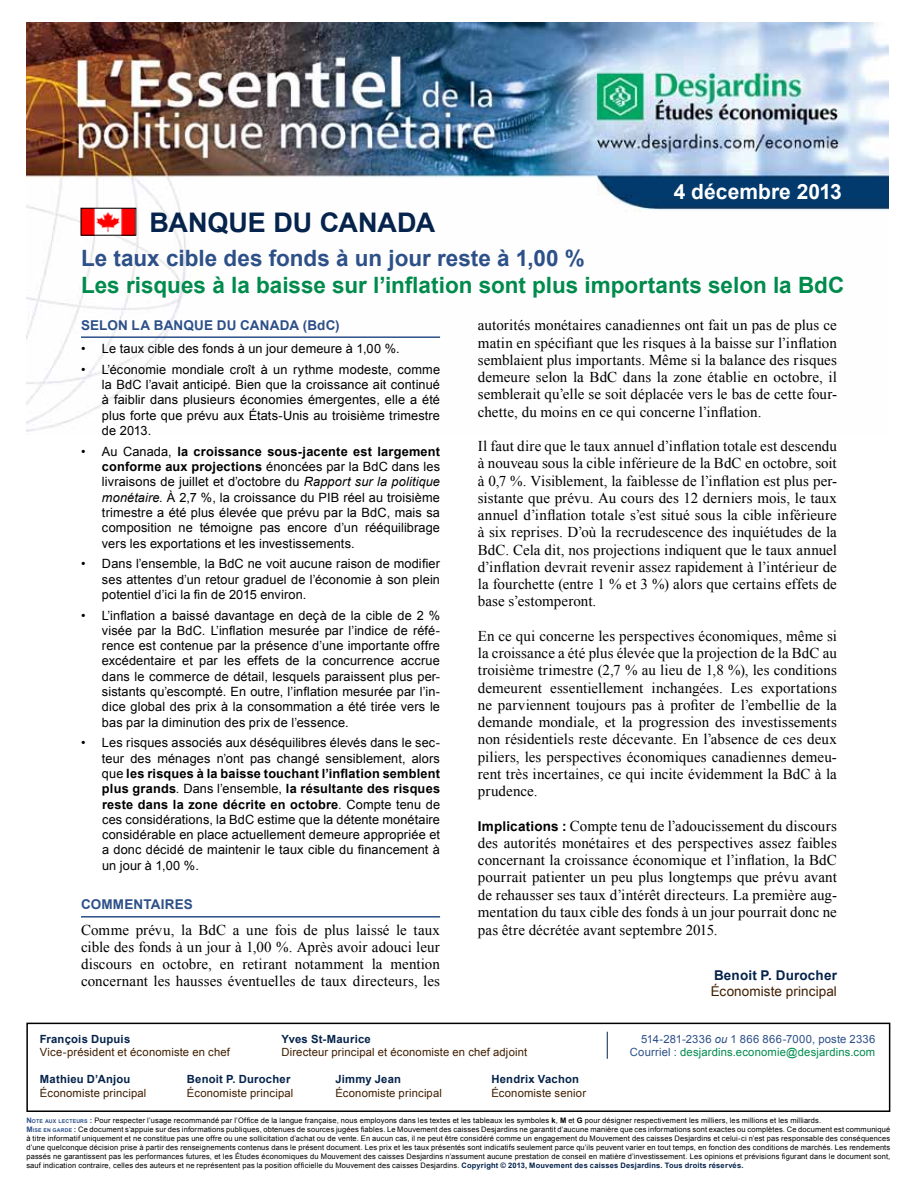
<style>
.page{position:relative;width:918px;height:1188px;background:#fff}
.page>*{position:absolute;margin:0;border:0;box-sizing:border-box;transform-origin:0 0}
.t1{font:700 27px "Arial";letter-spacing:-.005em;color:#05234b}
.t2{font:700 22.5px "Arial";color:#008b4d}
.t3{font:700 22.5px "Arial";color:#2d5088}
.t4{font:700 21px "Arial";color:#fff}
.t5{font:15px/17.2px "Times New Roman";letter-spacing:.005em;color:#000;text-align:justify}
.t6{font:700 13.5px "Arial";letter-spacing:.01em;color:#2d5088}
.t7{font:13.5px "Arial";letter-spacing:.005em;color:#401f00}
.t8{font:700 13.5px "Arial";letter-spacing:.015em;color:#05234b}
.t9{font:12.75px/15.3px "Arial";letter-spacing:.01em;color:#000;text-align:justify}
.t10{font:11.25px "Arial";letter-spacing:.015em;color:#401f00}
.t11{font:700 11.25px "Arial";letter-spacing:.02em;color:#05234b}
.t12{font:11.25px "Arial";letter-spacing:.015em;color:#008b4d}
.t13{font:11.25px "Arial";letter-spacing:.015em;color:#2d5088}
.t14{font:7.5px/9px "Arial";letter-spacing:.02em;color:#000}
.s1{font-weight:700}
.s2{font-style:italic}
.s3{font-family:"Arial";font-weight:700;font-size:13.5px}
.s4{color:#2d5088}
.s5{font-weight:700;color:#2d5088}
.s6{font-weight:700;font-size:5.25px;color:#2d5088}
.s7{font-weight:700;color:#05234b}
</style>
<div class="page">
<img style="left:26px;top:23px;width:862px;height:409px">
<div style="left:26px;top:1023px;width:864px;height:89px;border:2px solid #000"></div>
<svg style="left:607px;top:1032px;width:1px;height:27px"></svg>
<img style="left:83px;top:210px;width:51px;height:23px">
<hr style="left:81px;top:336px;width:359px;height:2px;background:#2d5088">
<hr style="left:81px;top:916px;width:359px;height:2px;background:#2d5088">
<h3 class="t4" style="left:674px;top:178px;width:170px">4 décembre 2013</h3>
<h1 class="t1" style="left:150px;top:205px;width:249px">Banque du Canada</h1>
<h2 class="t3" style="left:81px;top:243px;width:505px">Le taux cible des fonds à un jour reste à 1,00 %</h2>
<h2 class="t2" style="left:81px;top:270px;width:765px">Les risques à la baisse sur l’inflation sont plus importants selon la BdC</h2>
<p class="t6" style="left:81px;top:316px;width:200px">Selon la Banque du Canada</p>
<p class="t6" style="left:303px;top:316px;width:38px">(BdC)</p>
<p class="t9" style="left:81px;top:341px;width:320px">• Le taux cible des fonds à un jour demeure à 1,00 %.</p>
<p class="t9" style="left:102px;top:362px;width:340px;text-indent:-21px">• L’économie mondiale croît à un rythme modeste, comme la BdC l’avait anticipé. Bien que la croissance ait continué à faiblir dans plusieurs économies émergentes, elle a été plus forte que prévu aux États‑Unis au troisième trimestre de 2013.</p>
<p class="t9" style="left:102px;top:444px;width:340px;text-indent:-21px">• Au Canada, <span class="s1">la croissance sous-jacente est largement conforme aux projections</span> énoncées par la BdC dans les livraisons de juillet et d’octobre du <span class="s2">Rapport sur la politique monétaire</span>. À 2,7 %, la croissance du PIB réel au troisième trimestre a été plus élevée que prévu par la BdC, mais sa composition ne témoigne pas encore d’un rééquilibrage vers les exportations et les investissements.</p>
<p class="t9" style="left:102px;top:556px;width:340px;text-indent:-21px">• Dans l’ensemble, la BdC ne voit aucune raison de modifier ses attentes d’un retour graduel de l’économie à son plein potentiel d’ici la fin de 2015 environ.</p>
<p class="t9" style="left:102px;top:608px;width:340px;text-indent:-21px">• L’inflation a baissé davantage en deçà de la cible de 2 % visée par la BdC. L’inflation mesurée par l’indice de réfé&shy;rence est contenue par la présence d’une importante offre excédentaire et par les effets de la concurrence accrue dans le commerce de détail, lesquels paraissent plus per&shy;sistants qu’escompté. En outre, l’inflation mesurée par l’in&shy;dice global des prix à la consommation a été tirée vers le bas par la diminution des prix de l’essence.</p>
<p class="t9" style="left:102px;top:735px;width:340px;text-indent:-21px">• Les risques associés aux déséquilibres élevés dans le sec&shy;teur des ménages n’ont pas changé sensiblement, alors que <span class="s1">les risques à la baisse touchant l’inflation semblent plus grands</span>. Dans l’ensemble, <span class="s1">la résultante des risques reste dans la zone décrite en octobre</span>. Compte tenu de ces considérations, la BdC estime que la détente monétaire considérable en place actuellement demeure appropriée et a donc décidé de maintenir le taux cible du financement à un jour à 1,00 %.</p>
<p class="t6" style="left:81px;top:896px;width:112px">Comm entaires</p>
<p class="t5" style="left:81px;top:921px;width:361px">Comme prévu, la BdC a une fois de plus laissé le taux cible des fonds à un jour à 1,00 %. Après avoir adouci leur discours en octobre, en retirant notamment la mention concernant les hausses éventuelles de taux directeurs, les</p>
<p class="t5" style="left:478px;top:316px;width:361px">autorités monétaires canadiennes ont fait un pas de plus ce matin en spécifiant que les risques à la baisse sur l’inflation semblaient plus importants. Même si la balance des risques demeure selon la BdC dans la zone établie en octobre, il semblerait qu’elle se soit déplacée vers le bas de cette four&shy;chette, du moins en ce qui concerne l’inflation.</p>
<p class="t5" style="left:478px;top:437px;width:361px">Il faut dire que le taux annuel d’inflation totale est descendu à nouveau sous la cible inférieure de la BdC en octobre, soit à 0,7 %. Visiblement, la faiblesse de l’inflation est plus per&shy;sistante que prévu. Au cours des 12 derniers mois, le taux annuel d’inflation totale s’est situé sous la cible inférieure à six reprises. D’où la recrudescence des inquiétudes de la BdC. Cela dit, nos projections indiquent que le taux annuel d’inflation devrait revenir assez rapidement à l’intérieur de la fourchette (entre 1 % et 3 %) alors que certains effets de base s’estomperont.</p>
<p class="t5" style="left:478px;top:627px;width:361px">En ce qui concerne les perspectives économiques, même si la croissance a été plus élevée que la projection de la BdC au troisième trimestre (2,7 % au lieu de 1,8 %), les conditions demeurent essentiellement inchangées. Les exportations ne parviennent toujours pas à profiter de l’embellie de la demande mondiale, et la progression des investissements non résidentiels reste décevante. En l’absence de ces deux piliers, les perspectives économiques canadiennes demeu&shy;rent très incertaines, ce qui incite évidemment la BdC à la prudence.</p>
<p class="t5" style="left:478px;top:817px;width:361px"><span class="s3">Implications :</span> Compte tenu de l’adoucissement du discours des autorités monétaires et des perspectives assez faibles concernant la croissance économique et l’inflation, la BdC pourrait patienter un peu plus longtemps que prévu avant de rehausser ses taux d’intérêt directeurs. La première aug&shy;mentation du taux cible des fonds à un jour pourrait donc ne pas être décrétée avant septembre 2015.</p>
<p class="t8" style="left:714px;top:966px;width:125px">Benoit P. Durocher</p>
<p class="t7" style="left:711px;top:982px;width:128px">Économiste principal</p>
<p class="t11" style="left:40px;top:1032px;width:92px">François Dupuis</p>
<p class="t11" style="left:281px;top:1032px;width:91px">Yves St-Maurice</p>
<p class="t13" style="left:641px;top:1032px;width:236px">514-281-2336 <span class="s2">ou</span> 1 866 866-7000, poste 2336</p>
<p class="t10" style="left:40px;top:1045px;width:192px">Vice-président et économiste en chef</p>
<p class="t10" style="left:281px;top:1045px;width:247px">Directeur principal et économiste en chef adjoint</p>
<p class="t12" style="left:630px;top:1045px;width:247px"><span class="s4">Courriel :</span> desjardins.economie@desjardins.com</p>
<p class="t11" style="left:40px;top:1072px;width:92px">Mathieu D’Anjou</p>
<p class="t11" style="left:187px;top:1072px;width:105px">Benoit P. Durocher</p>
<p class="t11" style="left:335px;top:1072px;width:67px">Jimmy Jean</p>
<p class="t11" style="left:491px;top:1072px;width:89px">Hendrix Vachon</p>
<p class="t10" style="left:40px;top:1086px;width:108px">Économiste principal</p>
<p class="t10" style="left:187px;top:1086px;width:108px">Économiste principal</p>
<p class="t10" style="left:335px;top:1086px;width:108px">Économiste principal</p>
<p class="t10" style="left:491px;top:1086px;width:96px">Économiste senior</p>
<p class="t14" style="left:26px;top:1116px;width:865px"><span class="s5">N</span><span class="s6">OTE AUX LECTEURS</span> <span class="s5">:</span> Pour respecter l’usage recommandé par l’Office de la langue française, nous employons dans les textes et les tableaux les symboles <span class="s1">k</span>, <span class="s1">M</span> et <span class="s1">G</span> pour désigner respectivement les milliers, les millions et les milliards.<br><span class="s5">M</span><span class="s6">ISE EN GARDE</span> <span class="s5">:</span> Ce document s’appuie sur des informations publiques, obtenues de sources jugées fiables. Le Mouvement des caisses Desjardins ne garantit d’aucune manière que ces informations sont exactes ou complètes. Ce document est communiqué à titre informatif uniquement et ne constitue pas une offre ou une sollicitation d’achat ou de vente. En aucun cas, il ne peut être considéré comme un engagement du Mouvement des caisses Desjardins et celui-ci n’est pas responsable des conséquences d’une quelconque décision prise à partir des renseignements contenus dans le présent document. Les prix et les taux présentés sont indicatifs seulement parce qu’ils peuvent varier en tout temps, en fonction des conditions de marchés. Les rendements passés ne garantissent pas les performances futures, et les Études économiques du Mouvement des caisses Desjardins n’assument aucune prestation de conseil en matière d’investissement. Les opinions et prévisions figurant dans le document sont, sauf indication contraire, celles des auteurs et ne représentent pas la position officielle du Mouvement des caisses Desjardins. <span class="s7">Copyright © 2013, Mouvement des caisses Desjardins. Tous droits réservés.</span></p>
</div>
